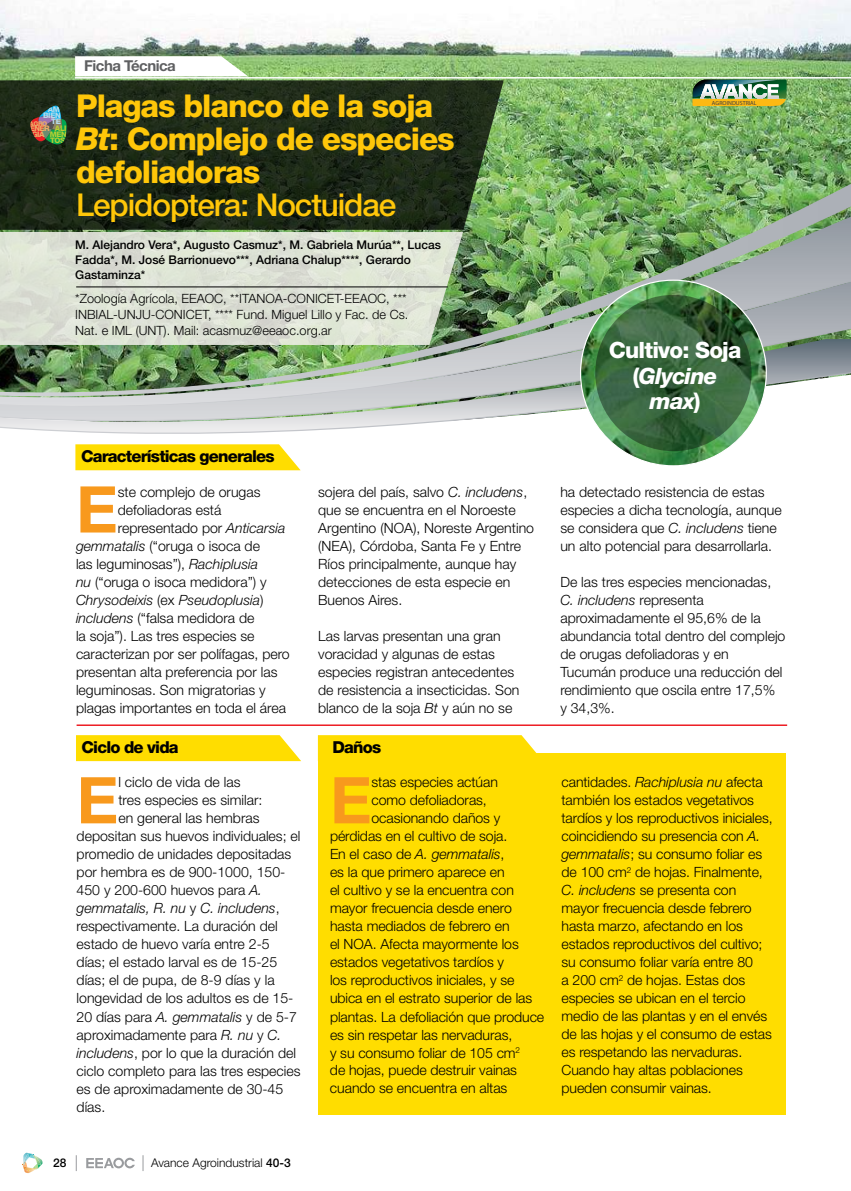
<style>
.page{position:relative;width:851px;height:1191px;background:#fff}
.page>*{position:absolute;margin:0;border:0;box-sizing:border-box;transform-origin:0 0}
.t1{font:700 64.5px "Helvetica Neue LT Std";color:#f8991d}
.t2{font:800 31.5px/33px "Helvetica Neue LT Std";letter-spacing:-.035em;color:#ffc709}
.t3{font:500 31.5px "Helvetica Neue LT Std";letter-spacing:-.035em;color:#ffc709}
.t4{font:800 22.5px/25.5px "Helvetica Neue LT Std";letter-spacing:-.035em;color:#fff;text-align:center}
.t5{font:800 16.5px "Helvetica Neue LT Std";letter-spacing:-.05em;color:#000}
.t6{font:700 15px "Helvetica Neue LT Std";letter-spacing:-.035em;color:#5f6062}
.t7{font:300 14.1px/18px "Helvetica Neue LT Std";color:#000}
.t8{font:italic 300 14.1px "Helvetica Neue LT Std";color:#000}
.t9{font:300 12.75px/16.2px "Helvetica Neue LT Std";color:#000}
.t10{font:500 12px/15px "Helvetica Neue LT Std";color:#000}
.t11{font:300 12px "Helvetica Neue LT Std";color:#000}
.t12{font:800 7.65px/5.8px "Helvetica Neue";letter-spacing:-.05em;color:#b8ce33;text-align:justify}
.t13{font:800 7.65px/5.7px "Helvetica Neue";letter-spacing:-.05em;color:#b6dceb;text-align:right}
.t14{font:800 7.65px "Helvetica Neue";letter-spacing:-.075em;color:#ecab67}
.t15{font:800 6.6px "Helvetica Neue";color:#ecab67}
.t16{font:5.85px "Myriad Pro";color:#414042}
.s1{font-style:italic}
.s2{font-style:normal}
.s3{font-weight:500}
</style>
<div class="page">
<svg style="left:86px;top:1157px;width:49px;height:11px"></svg>
<svg style="left:23px;top:1152px;width:20px;height:21px"></svg>
<svg style="left:143px;top:1155px;width:1px;height:16px"></svg>
<svg style="left:76px;top:1155px;width:1px;height:16px"></svg>
<div style="left:318px;top:753px;width:467px;height:361px;background:#fd0"></div>
<img style="left:0;top:0;width:850px;height:184px">
<svg style="left:0;top:421px;width:451px;height:13px"></svg>
<img style="left:503px;top:184px;width:347px;height:33px">
<svg style="left:0;top:410px;width:572px;height:11px;background:#d7dad9"></svg>
<img style="left:0;top:217px;width:850px;height:193px">
<img style="left:580px;top:280px;width:186px;height:186px;border-radius:93px">
<svg style="left:595px;top:295px;width:156px;height:156px;background:#37613b"></svg>
<svg style="left:75px;top:444px;width:225px;height:26px;background:#ffdf0f"></svg>
<svg style="left:76px;top:735px;width:225px;height:26px;background:#ffde0d"></svg>
<svg style="left:318px;top:735px;width:219px;height:18px;background:#ffde0b"></svg>
<svg style="left:0;top:232px;width:463px;height:113px;background:#d7ddcf"></svg>
<svg style="left:75px;top:56px;width:173px;height:20px"></svg>
<hr style="left:75px;top:77px;width:775px;height:2px;background:#fff">
<hr style="left:76px;top:286px;width:372px;height:1px;background:#000">
<svg style="left:0;top:80px;width:503px;height:150px;background:#212f1a"></svg>
<svg style="left:692px;top:80px;width:94px;height:19px"></svg>
<div style="left:692px;top:99px;width:94px;height:7px;background:#fdb913"></div>
<svg style="left:29px;top:103px;width:39px;height:46px;background:#3f5447"></svg>
<hr style="left:77px;top:724px;width:710px;height:2px;background:#ed1d24">
<p class="t6" style="left:84px;top:57px;width:93px">Ficha Técnica</p>
<p class="t13" style="left:43px;top:107px;width:19px">AM<br>BIEN<br>TE</p>
<p class="t12" style="left:50px;top:125px;width:19px;text-indent:5px">ALI MEN TOS</p>
<p class="t15" style="left:29px;top:119px;width:20px">AGRO</p>
<p class="t14" style="left:32px;top:130px;width:14px">GIA</p>
<p class="t14" style="left:30px;top:124px;width:22px">ENER</p>
<h2 class="t2" style="left:76px;top:89px;width:380px">Plagas blanco de la soja<br><span class="s1">Bt</span>: Complejo de especies defoliadoras</h2>
<h2 class="t3" style="left:76px;top:186px;width:321px">Lepidoptera: Noctuidae</h2>
<p class="t10" style="left:75px;top:237px;width:367px">M. Alejandro Vera*, Augusto Casmuz*, M. Gabriela Murúa**, Lucas<br>Fadda*, M. José Barrionuevo***, Adriana Chalup****, Gerardo<br>Gastaminza*</p>
<p class="t9" style="left:75px;top:290px;width:334px">*Zoología Agrícola, EEAOC, **ITANOA-CONICET-EEAOC, ***<br>INBIAL-UNJU-CONICET, **** Fund. Miguel Lillo y Fac. de Cs.<br>Nat. e IML (UNT). Mail: acasmuz@eeaoc.org.ar</p>
<p class="t5" style="left:81px;top:446px;width:195px">Características generales</p>
<h1 class="t1" style="left:76px;top:469px;width:43px">E</h1>
<p class="t7" style="left:118px;top:482px;width:144px">ste complejo de orugas</p>
<p class="t7" style="left:118px;top:500px;width:105px">defoliadoras está</p>
<p class="t7" style="left:118px;top:518px;width:169px">representado por <span class="s1">Anticarsia</span></p>
<p class="t7" style="left:76px;top:536px;width:185px"><span class="s1">gemmatalis</span> (“oruga o isoca de</p>
<p class="t7" style="left:76px;top:554px;width:184px">las leguminosas”), <span class="s1">Rachiplusia</span></p>
<p class="t7" style="left:76px;top:572px;width:192px"><span class="s1">nu</span> (“oruga o isoca medidora”) y</p>
<p class="t8" style="left:76px;top:591px;width:189px">Chrysodeixis <span class="s2">(ex</span> Pseudoplusia<span class="s2">)</span></p>
<p class="t7" style="left:76px;top:608px;width:180px"><span class="s1">includens</span> (“falsa medidora de</p>
<p class="t7" style="left:76px;top:626px;width:180px">la soja”). Las tres especies se</p>
<p class="t7" style="left:76px;top:644px;width:215px">caracterizan por ser polífagas, pero</p>
<p class="t7" style="left:76px;top:662px;width:203px">presentan alta preferencia por las</p>
<p class="t7" style="left:76px;top:680px;width:191px">leguminosas. Son migratorias y</p>
<p class="t7" style="left:76px;top:698px;width:212px">plagas importantes en toda el área</p>
<p class="t7" style="left:318px;top:482px;width:217px">sojera del país, salvo <span class="s1">C. includens</span>, que se encuentra en el Noroeste<br>Argentino (NOA), Noreste Argentino (NEA), Córdoba, Santa Fe y Entre<br>Ríos principalmente, aunque hay detecciones de esta especie en<br>Buenos Aires.</p>
<p class="t7" style="left:318px;top:626px;width:203px">Las larvas presentan una gran voracidad y algunas de estas especies registran antecedentes de resistencia a insecticidas. Son blanco de la soja <span class="s1">Bt</span> y aún no se</p>
<p class="t5" style="left:82px;top:737px;width:99px">Ciclo de vida</p>
<p class="t5" style="left:332px;top:737px;width:50px">Daños</p>
<h1 class="t1" style="left:77px;top:760px;width:43px">E</h1>
<p class="t7" style="left:118px;top:773px;width:123px">l ciclo de vida de las</p>
<p class="t7" style="left:118px;top:791px;width:145px">tres especies es similar:</p>
<p class="t7" style="left:118px;top:809px;width:143px">en general las hembras</p>
<p class="t7" style="left:77px;top:827px;width:225px">depositan sus huevos individuales; el</p>
<p class="t7" style="left:77px;top:845px;width:216px">promedio de unidades depositadas</p>
<p class="t7" style="left:77px;top:863px;width:210px">por hembra es de 900-1000, 150-</p>
<p class="t7" style="left:77px;top:881px;width:187px">450 y 200-600 huevos para <span class="s1">A.</span></p>
<p class="t8" style="left:77px;top:900px;width:204px">gemmatalis, R. nu <span class="s2">y</span> C. includens<span class="s2">,</span></p>
<p class="t7" style="left:77px;top:917px;width:203px">respectivamente. La duración del</p>
<p class="t7" style="left:77px;top:935px;width:195px">estado de huevo varía entre 2-5</p>
<p class="t7" style="left:77px;top:953px;width:202px">días; el estado larval es de 15-25</p>
<p class="t7" style="left:77px;top:971px;width:199px">días; el de pupa, de 8-9 días y la</p>
<p class="t7" style="left:77px;top:989px;width:218px">longevidad de los adultos es de 15-</p>
<p class="t7" style="left:77px;top:1007px;width:222px">20 días para <span class="s1">A. gemmatalis</span> y de 5-7</p>
<p class="t7" style="left:77px;top:1025px;width:206px">aproximadamente para <span class="s1">R. nu</span> y <span class="s1">C.</span></p>
<p class="t7" style="left:77px;top:1043px;width:221px"><span class="s1">includens</span>, por lo que la duración del</p>
<p class="t7" style="left:77px;top:1061px;width:225px">ciclo completo para las tres especies</p>
<p class="t7" style="left:77px;top:1079px;width:208px">es de aproximadamente de 30-45</p>
<p class="t7" style="left:77px;top:1097px;width:30px">días.</p>
<h1 class="t1" style="left:330px;top:760px;width:43px">E</h1>
<p class="t7" style="left:371px;top:773px;width:128px">stas especies actúan</p>
<p class="t7" style="left:371px;top:791px;width:117px">como defoliadoras,</p>
<p class="t7" style="left:371px;top:809px;width:130px">ocasionando daños y</p>
<p class="t7" style="left:330px;top:827px;width:179px">pérdidas en el cultivo de soja.</p>
<p class="t8" style="left:330px;top:846px;width:176px"><span class="s2">En el caso de</span> A. gemmatalis<span class="s2">,</span></p>
<p class="t7" style="left:330px;top:863px;width:176px">es la que primero aparece en</p>
<p class="t7" style="left:330px;top:881px;width:185px">el cultivo y se la encuentra con</p>
<p class="t7" style="left:330px;top:899px;width:183px">mayor frecuencia desde enero</p>
<p class="t7" style="left:330px;top:917px;width:181px">hasta mediados de febrero en</p>
<p class="t7" style="left:330px;top:935px;width:190px">el NOA. Afecta mayormente los</p>
<p class="t7" style="left:330px;top:953px;width:176px">estados vegetativos tardíos y</p>
<p class="t7" style="left:330px;top:971px;width:186px">los reproductivos iniciales, y se</p>
<p class="t7" style="left:330px;top:989px;width:204px">ubica en el estrato superior de las</p>
<p class="t7" style="left:330px;top:1007px;width:216px">plantas. La defoliación que produce</p>
<p class="t7" style="left:330px;top:1025px;width:184px">es sin respetar las nervaduras,</p>
<p class="t7" style="left:330px;top:1043px;width:192px">y su consumo foliar de 105 cm<sup>2</sup></p>
<p class="t7" style="left:330px;top:1061px;width:188px">de hojas, puede destruir vainas</p>
<p class="t7" style="left:330px;top:1079px;width:179px">cuando se encuentra en altas</p>
<p class="t16" style="left:711px;top:99px;width:46px">AGROINDUSTRIAL</p>
<h3 class="t4" style="left:608px;top:338px;width:134px">Cultivo: Soja (<span class="s1">Glycine max</span>)</h3>
<p class="t7" style="left:560px;top:482px;width:223px">ha detectado resistencia de estas especies a dicha tecnología, aunque se considera que <span class="s1">C. includens</span> tiene un alto potencial para desarrollarla.</p>
<p class="t7" style="left:560px;top:572px;width:226px">De las tres especies mencionadas,<br><span class="s1">C. includens</span> representa aproximadamente el 95,6% de la abundancia total dentro del complejo de orugas defoliadoras y en<br>Tucumán produce una reducción del rendimiento que oscila entre 17,5%<br>y 34,3%.</p>
<p class="t7" style="left:561px;top:773px;width:213px">cantidades. <span class="s1">Rachiplusia nu</span> afecta también los estados vegetativos tardíos y los reproductivos iniciales, coincidiendo su presencia con <span class="s1">A. gemmatalis</span>; su consumo foliar es de 100 cm<sup>2</sup> de hojas. Finalmente,<br><span class="s1">C. includens</span> se presenta con mayor frecuencia desde febrero hasta marzo, afectando en los estados reproductivos del cultivo; su consumo foliar varía entre 80<br>a 200 cm<sup>2</sup> de hojas. Estas dos especies se ubican en el tercio medio de las plantas y en el envés de las hojas y el consumo de estas es respetando las nervaduras.<br>Cuando hay altas poblaciones pueden consumir vainas.</p>
<p class="t10" style="left:53px;top:1155px;width:15px">28</p>
<p class="t11" style="left:151px;top:1155px;width:141px">Avance Agroindustrial <span class="s3">40-3</span></p>
</div>
